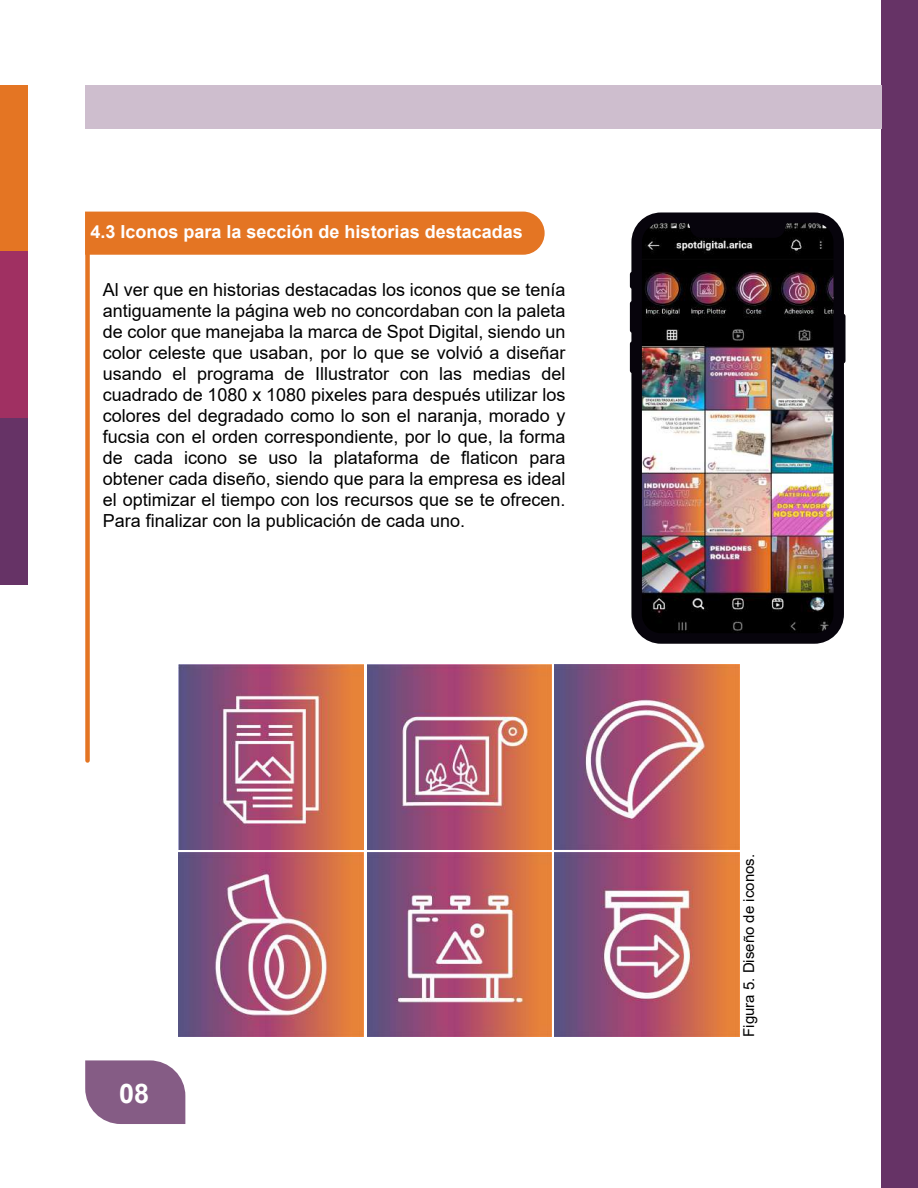
<style>
.page{position:relative;width:918px;height:1188px;background:#fff}
.page>*{position:absolute;margin:0;border:0;box-sizing:border-box;transform-origin:0 0}
.t1{font:700 27px "Arial";color:#fff}
.t2{font:18px/21px "Arial";color:#000;text-align:justify}
.t3{font:700 18px "Arial";color:#fff}
.t4{font:15px "Arial";color:#000}
</style>
<div class="page">
<div style="left:0;top:85px;width:28px;height:167px;background:#e47523"></div>
<div style="left:0;top:252px;width:28px;height:166px;background:#a03062"></div>
<div style="left:0;top:418px;width:28px;height:167px;background:#636"></div>
<svg style="left:85px;top:1060px;width:100px;height:64px;background:#906b90"></svg>
<div style="left:881px;top:0;width:37px;height:1188px;background:#636"></div>
<div style="left:85px;top:85px;width:796px;height:43px;background:#cebece"></div>
<div style="left:85px;top:212px;width:460px;height:43px;background:#e47523"></div>
<div style="left:85px;top:253px;width:5px;height:508px;background:#e47523"></div>
<div style="left:630px;top:272px;width:9px;height:17px;background:#07040c;border-radius:3px"></div>
<div style="left:630px;top:301px;width:9px;height:32px;background:#07040c;border-radius:3px"></div>
<div style="left:630px;top:341px;width:9px;height:32px;background:#07040c;border-radius:3px"></div>
<div style="left:836px;top:314px;width:10px;height:50px;background:#07040c;border-radius:3px"></div>
<img style="left:631px;top:212px;width:213px;height:432px">
<img style="left:179px;top:852px;width:184px;height:185px">
<img style="left:555px;top:664px;width:184px;height:185px">
<img style="left:367px;top:852px;width:185px;height:185px">
<img style="left:555px;top:852px;width:184px;height:185px">
<img style="left:179px;top:664px;width:184px;height:185px">
<img style="left:367px;top:664px;width:185px;height:185px">
<p class="t3" style="left:91px;top:219px;width:434px">4.3 Iconos para la sección de historias destacadas</p>
<p class="t2" style="left:103px;top:279px;width:464px">Al ver que en historias destacadas los iconos que se tenía antiguamente la página web no concordaban con la paleta de color que manejaba la marca de Spot Digital, siendo un color celeste que usaban, por lo que se volvió a diseñar usando el programa de Illustrator con las medias del cuadrado de 1080 x 1080 pixeles para después utilizar los colores del degradado como lo son el naranja, morado y fucsia con el orden correspondiente, por lo que, la forma de cada icono se uso la plataforma de flaticon para obtener cada diseño, siendo que para la empresa es ideal el optimizar el tiempo con los recursos que se te ofrecen.<br>Para finalizar con la publicación de cada uno.</p>
<h1 class="t1" style="left:119px;top:1075px;width:32px">08</h1>
<p class="t4" style="left:739px;top:1037px;width:184px;rotate:-90deg">Figura 5. Diseño de iconos.</p>
</div>
